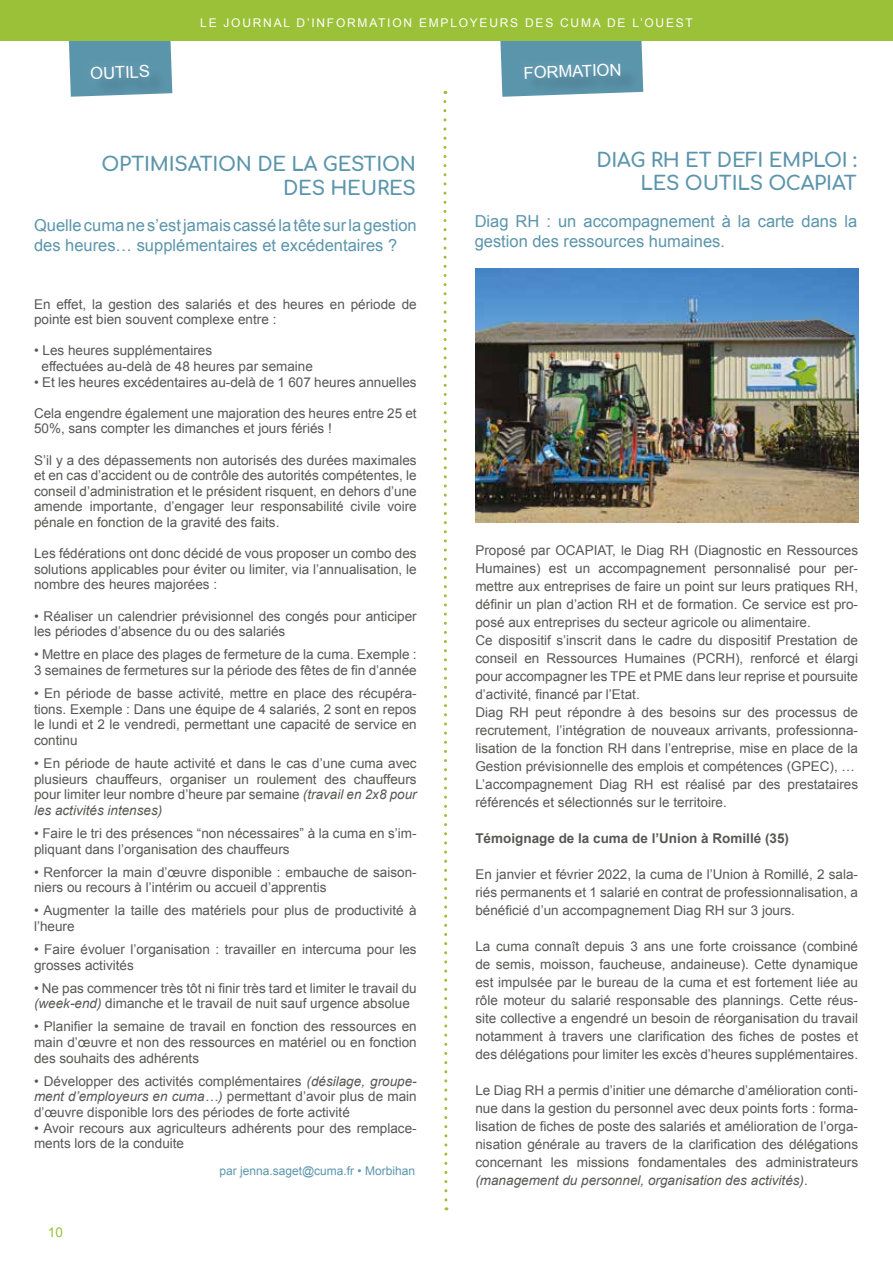
<style>
.page{position:relative;width:893px;height:1263px;background:#fff}
.page>*{position:absolute;margin:0;border:0;box-sizing:border-box;transform-origin:0 0}
.t1{font:700 19.5px/23.4px "Comfortaa";letter-spacing:-.01em;color:#5b95ac;text-align:right}
.t2{font:16.5px/19.8px "Arial";color:#5b95ac}
.t3{font:16.5px "Arial";color:#fff}
.t4{font:13.5px/15.6px "Arial";color:#575756}
.t5{font:700 13.5px "Arial";color:#575756}
.t6{font:13.5px "Arial";color:#9ac137}
.t7{font:12px "Arial";letter-spacing:.145em;color:#fff}
.t8{font:12px "Arial";color:#5b95ac}
.s1{font-style:italic}
</style>
<div class="page">
<svg style="left:500px;top:40px;width:143px;height:57px;background:#659aad"></svg>
<svg style="left:68px;top:40px;width:104px;height:57px;background:#659aad"></svg>
<div style="left:0;top:0;width:893px;height:40px;background:#9ac137"></div>
<svg style="left:443px;top:91px;width:6px;height:1119px"></svg>
<img style="left:475px;top:269px;width:383px;height:254px">
<p class="t7" style="left:200px;top:15px;width:494px">LE JOURNAL D’INFORMATION EMPLOYEURS DES CUMA DE L’OUEST</p>
<p class="t3" style="left:90px;top:62px;width:61px;rotate:-2deg">OUTILS</p>
<p class="t3" style="left:523px;top:62px;width:99px;rotate:-2deg">FORMATION</p>
<h1 class="t1" style="left:101px;top:150px;width:316px">OPTIMISATION DE LA GESTION<br>DES HEURES</h1>
<p class="t2" style="left:34px;top:215px;width:384px">Quelle cuma ne s’est jamais cassé la tête sur la gestion des heures… supplémentaires et excédentaires ?</p>
<p class="t4" style="left:34px;top:296px;width:384px">En effet, la gestion des salariés et des heures en période de pointe est bien souvent complexe entre :</p>
<p class="t4" style="left:42px;top:343px;width:273px;text-indent:-8px">• Les heures supplémentaires<br>effectuées au-delà de 48 heures par semaine</p>
<p class="t4" style="left:34px;top:374px;width:384px">• Et les heures excédentaires au-delà de 1 607 heures annuelles</p>
<p class="t4" style="left:34px;top:405px;width:384px">Cela engendre également une majoration des heures entre 25 et<br>50%, sans compter les dimanches et jours fériés !</p>
<p class="t4" style="left:34px;top:452px;width:384px;text-align:justify">S’il y a des dépassements non autorisés des durées maximales et en cas d’accident ou de contrôle des autorités compétentes, le conseil d’administration et le président risquent, en dehors d’une amende importante, d’engager leur responsabilité civile voire pénale en fonction de la gravité des faits.</p>
<p class="t4" style="left:34px;top:546px;width:384px;text-align:justify">Les fédérations ont donc décidé de vous proposer un combo des solutions applicables pour éviter ou limiter, via l’annualisation, le nombre des heures majorées :</p>
<p class="t4" style="left:34px;top:608px;width:384px">• Réaliser un calendrier prévisionnel des congés pour anticiper les périodes d’absence du ou des salariés</p>
<p class="t4" style="left:34px;top:647px;width:384px">• Mettre en place des plages de fermeture de la cuma. Exemple :<br>3 semaines de fermetures sur la période des fêtes de fin d’année</p>
<p class="t4" style="left:34px;top:686px;width:384px;text-align:justify">• En période de basse activité, mettre en place des récupéra&shy;tions. Exemple : Dans une équipe de 4 salariés, 2 sont en repos le lundi et 2 le vendredi, permettant une capacité de service en continu</p>
<p class="t4" style="left:34px;top:756px;width:384px;text-align:justify">• En période de haute activité et dans le cas d’une cuma avec plusieurs chauffeurs, organiser un roulement des chauffeurs pour limiter leur nombre d’heure par semaine <span class="s1">(travail en 2x8 pour les activités intenses)</span></p>
<p class="t4" style="left:34px;top:825px;width:384px">• Faire le tri des présences “non nécessaires” à la cuma en s’im&shy;pliquant dans l’organisation des chauffeurs</p>
<p class="t4" style="left:34px;top:864px;width:384px">• Renforcer la main d’œuvre disponible : embauche de saison&shy;niers ou recours à l’intérim ou accueil d’apprentis</p>
<p class="t4" style="left:34px;top:903px;width:384px">• Augmenter la taille des matériels pour plus de productivité à l’heure</p>
<p class="t4" style="left:34px;top:942px;width:384px">• Faire évoluer l’organisation : travailler en intercuma pour les grosses activités</p>
<p class="t4" style="left:34px;top:980px;width:384px">• Ne pas commencer très tôt ni finir très tard et limiter le travail du <span class="s1">(week-end)</span> dimanche et le travail de nuit sauf urgence absolue</p>
<p class="t4" style="left:34px;top:1019px;width:384px;text-align:justify">• Planifier la semaine de travail en fonction des ressources en main d’œuvre et non des ressources en matériel ou en fonction des souhaits des adhérents</p>
<p class="t4" style="left:34px;top:1073px;width:384px;text-align:justify">• Développer des activités complémentaires <span class="s1">(désilage, groupe&shy;ment d’employeurs en cuma…)</span> permettant d’avoir plus de main d’œuvre disponible lors des périodes de forte activité</p>
<p class="t4" style="left:34px;top:1120px;width:384px">• Avoir recours aux agriculteurs adhérents pour des remplace&shy;ments lors de la conduite</p>
<p class="t8" style="left:219px;top:1163px;width:197px">par jenna.saget@cuma.fr • Morbihan</p>
<p class="t6" style="left:48px;top:1223px;width:17px">10</p>
<h1 class="t1" style="left:596px;top:146px;width:262px">DIAG RH ET DEFI EMPLOI :<br>LES OUTILS OCAPIAT</h1>
<p class="t2" style="left:475px;top:211px;width:384px">Diag RH : un accompagnement à la carte dans la gestion des ressources humaines.</p>
<p class="t4" style="left:475px;top:541px;width:384px;line-height:18px">Proposé par OCAPIAT, le Diag RH (Diagnostic en Ressources Humaines) est un accompagnement personnalisé pour per&shy;mettre aux entreprises de faire un point sur leurs pratiques RH, définir un plan d’action RH et de formation. Ce service est pro&shy;posé aux entreprises du secteur agricole ou alimentaire.<br>Ce dispositif s’inscrit dans le cadre du dispositif Prestation de conseil en Ressources Humaines (PCRH), renforcé et élargi pour accompagner les TPE et PME dans leur reprise et poursuite d’activité, financé par l’Etat.<br>Diag RH peut répondre à des besoins sur des processus de recrutement, l’intégration de nouveaux arrivants, professionna&shy;lisation de la fonction RH dans l’entreprise, mise en place de la Gestion prévisionnelle des emplois et compétences (GPEC), … L’accompagnement Diag RH est réalisé par des prestataires référencés et sélectionnés sur le territoire.</p>
<p class="t5" style="left:475px;top:829px;width:315px">Témoignage de la cuma de l’Union à Romillé (35)</p>
<p class="t4" style="left:475px;top:865px;width:384px;line-height:18px;text-align:justify">En janvier et février 2022, la cuma de l’Union à Romillé, 2 sala&shy;riés permanents et 1 salarié en contrat de professionnalisation, a bénéficié d’un accompagnement Diag RH sur 3 jours.</p>
<p class="t4" style="left:475px;top:937px;width:384px;line-height:18px;text-align:justify">La cuma connaît depuis 3 ans une forte croissance (combiné de semis, moisson, faucheuse, andaineuse). Cette dynamique est impulsée par le bureau de la cuma et est fortement liée au rôle moteur du salarié responsable des plannings. Cette réus&shy;site collective a engendré un besoin de réorganisation du travail notamment à travers une clarification des fiches de postes et des délégations pour limiter les excès d’heures supplémentaires.</p>
<p class="t4" style="left:475px;top:1081px;width:384px;line-height:18px;text-align:justify">Le Diag RH a permis d’initier une démarche d’amélioration conti&shy;nue dans la gestion du personnel avec deux points forts : forma&shy;lisation de fiches de poste des salariés et amélioration de l’orga&shy;nisation générale au travers de la clarification des délégations concernant les missions fondamentales des administrateurs <span class="s1">(management du personnel, organisation des activités)</span>.</p>
</div>
